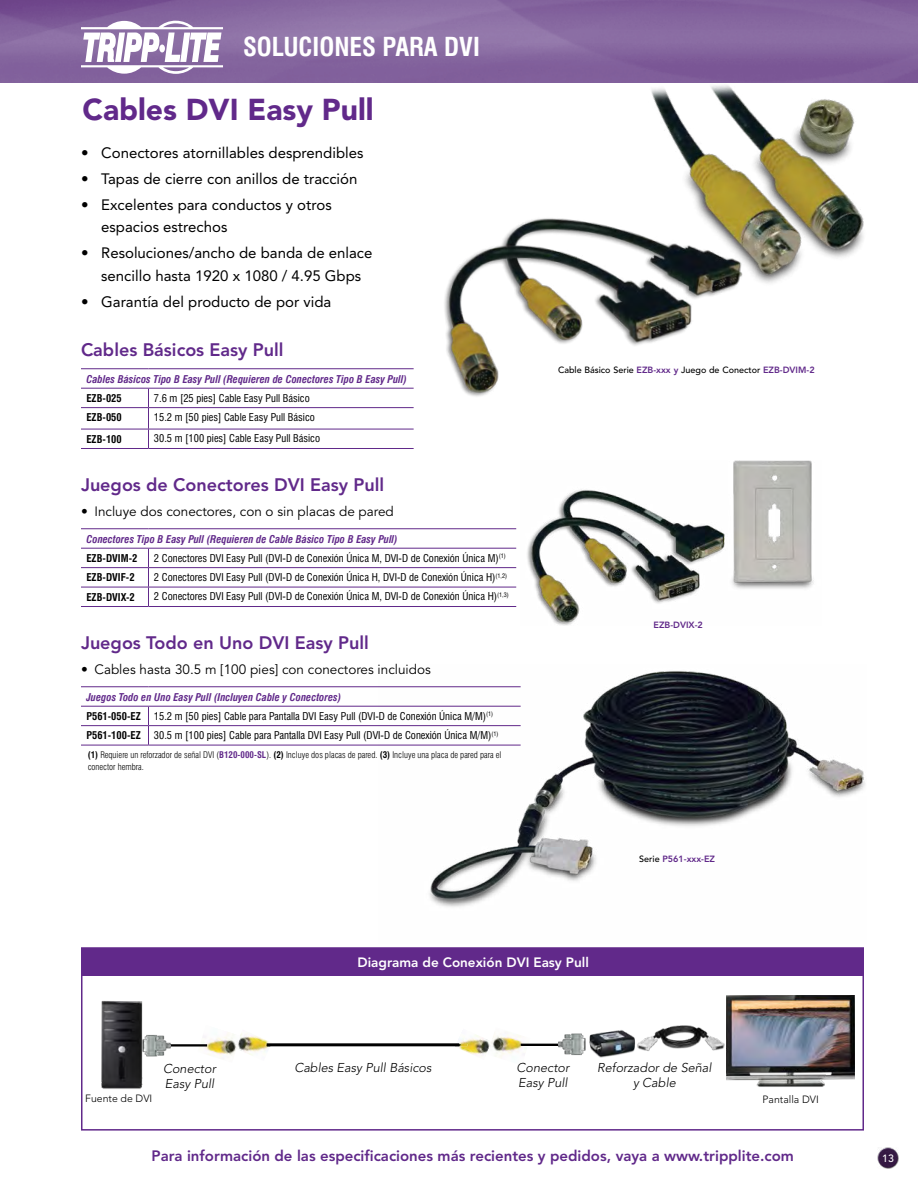
<style>
.page{position:relative;width:918px;height:1188px;background:#fff}
.page>*{position:absolute;margin:0;border:0;box-sizing:border-box;transform-origin:0 0}
.t1{font:900 30px "Avenir";color:#61298a}
.t2{font:700 condensed 25.5px "Swiss 721 BT";color:#fff}
.t3{font:800 18px "Avenir";color:#61298a}
.t4{font:15px/22.5px "Avenir";color:#000}
.t5{font:800 15px "Avenir";color:#61298a}
.t6{font:13.5px "Avenir";color:#000}
.t7{font:800 13.5px "Avenir";color:#fff}
.t8{font:italic 300 12.75px/15.3px "Avenir";color:#000}
.t9{font:condensed 10.5px "Swiss 721 BT";color:#000}
.t10{font:italic 700 condensed 10.5px "Swiss 721 BT";color:#61298a}
.t11{font:700 condensed 10.5px "Swiss 721 BT";color:#000}
.t12{font:300 10.5px "Avenir";color:#000}
.t13{font:500 10.5px "Avenir";color:#fff}
.t14{font:300 condensed 9px/12px "Swiss 721 BT";color:#000}
.t15{font:500 9px "Avenir";color:#000}
.t16{font:800 9px "Avenir";color:#61298a}
.s1{font-weight:700}
.s2{font-weight:700;color:#61298a}
.s3{font-weight:800;color:#61298a}
.s4{font-weight:500;color:#000}
</style>
<div class="page">
<img style="left:651px;top:85px;width:213px;height:198px">
<img style="left:444px;top:198px;width:313px;height:199px">
<img style="left:0;top:0;width:918px;height:83px">
<img style="left:878px;top:1147px;width:21px;height:21px">
<hr style="left:81px;top:368px;width:67px;height:1px;background:#61298a">
<hr style="left:148px;top:368px;width:266px;height:1px;background:#61298a">
<hr style="left:81px;top:388px;width:67px;height:1px;background:#61298a">
<hr style="left:148px;top:388px;width:266px;height:1px;background:#61298a">
<hr style="left:81px;top:407px;width:67px;height:1px;background:#61298a">
<hr style="left:148px;top:407px;width:266px;height:1px;background:#61298a">
<hr style="left:81px;top:429px;width:67px;height:1px;background:#61298a">
<hr style="left:148px;top:429px;width:266px;height:1px;background:#61298a">
<svg style="left:148px;top:389px;width:1px;height:59px"></svg>
<hr style="left:81px;top:448px;width:67px;height:1px;background:#61298a">
<hr style="left:148px;top:448px;width:266px;height:1px;background:#61298a">
<hr style="left:81px;top:528px;width:67px;height:1px;background:#61298a">
<hr style="left:148px;top:528px;width:368px;height:1px;background:#61298a">
<hr style="left:81px;top:548px;width:67px;height:1px;background:#61298a">
<hr style="left:148px;top:548px;width:368px;height:1px;background:#61298a">
<hr style="left:81px;top:567px;width:67px;height:1px;background:#61298a">
<hr style="left:148px;top:567px;width:368px;height:1px;background:#61298a">
<hr style="left:81px;top:587px;width:67px;height:1px;background:#61298a">
<hr style="left:148px;top:587px;width:368px;height:1px;background:#61298a">
<svg style="left:148px;top:549px;width:1px;height:57px"></svg>
<hr style="left:81px;top:606px;width:67px;height:1px;background:#61298a">
<hr style="left:148px;top:606px;width:368px;height:1px;background:#61298a">
<hr style="left:81px;top:686px;width:67px;height:1px;background:#61298a">
<hr style="left:148px;top:686px;width:373px;height:1px;background:#61298a">
<hr style="left:81px;top:706px;width:67px;height:1px;background:#61298a">
<hr style="left:148px;top:706px;width:373px;height:1px;background:#61298a">
<hr style="left:81px;top:725px;width:67px;height:1px;background:#61298a">
<hr style="left:148px;top:725px;width:373px;height:1px;background:#61298a">
<svg style="left:148px;top:707px;width:1px;height:38px"></svg>
<hr style="left:81px;top:745px;width:67px;height:1px;background:#61298a">
<hr style="left:148px;top:745px;width:373px;height:1px;background:#61298a">
<svg style="left:81px;top:21px;width:142px;height:53px"></svg>
<img style="left:527px;top:460px;width:287px;height:165px">
<img style="left:378px;top:671px;width:487px;height:236px">
<div style="left:81px;top:947px;width:783px;height:184px;border:2px solid #61298a"></div>
<div style="left:82px;top:948px;width:781px;height:28px;background:#61298a"></div>
<img style="left:101px;top:1000px;width:42px;height:89px">
<img style="left:727px;top:995px;width:128px;height:92px">
<img style="left:455px;top:1034px;width:32px;height:21px">
<svg style="left:459px;top:1044px;width:9px;height:2px"></svg>
<img style="left:240px;top:1033px;width:32px;height:23px">
<img style="left:202px;top:1032px;width:38px;height:25px">
<img style="left:487px;top:1034px;width:43px;height:24px">
<div style="left:167px;top:1044px;width:40px;height:3px;border:2px solid #000"></div>
<div style="left:521px;top:1044px;width:40px;height:2px;border:2px solid #000"></div>
<div style="left:267px;top:1043px;width:192px;height:3px;border:2px solid #000"></div>
<img style="left:589px;top:1030px;width:45px;height:28px">
<img style="left:634px;top:995px;width:93px;height:86px">
<img style="left:142px;top:1033px;width:28px;height:24px">
<img style="left:558px;top:1033px;width:28px;height:23px">
<p class="t2" style="left:243px;top:32px;width:239px">SOLUCIONES PARA DVI</p>
<p class="t1" style="left:82px;top:92px;width:293px">Cables DVI Easy Pull</p>
<p class="t4" style="left:81px;top:141px;width:284px">• Conectores atornillables desprendibles</p>
<p class="t4" style="left:81px;top:167px;width:278px">• Tapas de cierre con anillos de tracción</p>
<p class="t4" style="left:101px;top:193px;width:232px;text-indent:-20px">• Excelentes para conductos y otros espacios estrechos</p>
<p class="t4" style="left:101px;top:242px;width:273px;text-indent:-20px">• Resoluciones/ancho de banda de enlace sencillo hasta 1920 x 1080 / 4.95 Gbps</p>
<p class="t4" style="left:81px;top:290px;width:252px">• Garantía del producto de por vida</p>
<p class="t3" style="left:81px;top:339px;width:204px">Cables Básicos Easy Pull</p>
<p class="t10" style="left:86px;top:372px;width:322px">Cables Básicos Tipo B Easy Pull (Requieren de Conectores Tipo B Easy Pull)</p>
<p class="t11" style="left:86px;top:392px;width:37px">EZB-025</p>
<p class="t9" style="left:154px;top:391px;width:157px">7.6 m [25 pies] Cable Easy Pull Básico</p>
<p class="t11" style="left:86px;top:411px;width:37px">EZB-050</p>
<p class="t9" style="left:154px;top:411px;width:163px">15.2 m [50 pies] Cable Easy Pull Básico</p>
<p class="t11" style="left:86px;top:433px;width:37px">EZB-100</p>
<p class="t9" style="left:154px;top:432px;width:168px">30.5 m [100 pies] Cable Easy Pull Básico</p>
<p class="t3" style="left:81px;top:474px;width:305px">Juegos de Conectores DVI Easy Pull</p>
<p class="t6" style="left:81px;top:503px;width:314px">• Incluye dos conectores, con o sin placas de pared</p>
<p class="t10" style="left:86px;top:532px;width:313px">Conectores Tipo B Easy Pull (Requieren de Cable Básico Tipo B Easy Pull)</p>
<p class="t11" style="left:86px;top:552px;width:53px">EZB-DVIM-2</p>
<p class="t9" style="left:154px;top:551px;width:353px">2 Conectores DVI Easy Pull (DVI-D de Conexión Única M, DVI-D de Conexión Única M)<sup>(1)</sup></p>
<p class="t11" style="left:86px;top:571px;width:50px">EZB-DVIF-2</p>
<p class="t9" style="left:154px;top:571px;width:355px">2 Conectores DVI Easy Pull (DVI-D de Conexión Única H, DVI-D de Conexión Única H)<sup>(1,2)</sup></p>
<p class="t11" style="left:86px;top:591px;width:50px">EZB-DVIX-2</p>
<p class="t9" style="left:154px;top:590px;width:356px">2 Conectores DVI Easy Pull (DVI-D de Conexión Única M, DVI-D de Conexión Única H)<sup>(1,3)</sup></p>
<p class="t3" style="left:81px;top:632px;width:289px">Juegos Todo en Uno DVI Easy Pull</p>
<p class="t6" style="left:81px;top:661px;width:351px">• Cables hasta 30.5 m [100 pies] con conectores incluidos</p>
<p class="t10" style="left:86px;top:690px;width:256px">Juegos Todo en Uno Easy Pull (Incluyen Cable y Conectores)</p>
<p class="t11" style="left:86px;top:710px;width:56px">P561-050-EZ</p>
<p class="t9" style="left:154px;top:710px;width:341px">15.2 m [50 pies] Cable para Pantalla DVI Easy Pull (DVI-D de Conexión Única M/M)<sup>(1)</sup></p>
<p class="t11" style="left:86px;top:729px;width:56px">P561-100-EZ</p>
<p class="t9" style="left:154px;top:729px;width:346px">30.5 m [100 pies] Cable para Pantalla DVI Easy Pull (DVI-D de Conexión Única M/M)<sup>(1)</sup></p>
<p class="t14" style="left:88px;top:749px;width:415px"><span class="s1">(1)</span> Requiere un reforzador de señal DVI (<span class="s2">B120-000-SL</span>). <span class="s1">(2)</span> Incluye dos placas de pared. <span class="s1">(3)</span> Incluye una placa de pared para el conector hembra.</p>
<p class="t15" style="left:558px;top:365px;width:258px">Cable Básico Serie <span class="s3">EZB-xxx y</span> Juego de Conector <span class="s3">EZB-DVIM-2</span></p>
<p class="t16" style="left:654px;top:620px;width:51px">EZB-DVIX-2</p>
<p class="t16" style="left:639px;top:853px;width:77px"><span class="s4">Serie</span> P561-xxx-EZ</p>
<p class="t7" style="left:358px;top:955px;width:233px">Diagrama de Conexión DVI Easy Pull</p>
<p class="t8" style="left:163px;top:1061px;width:54px">Conector</p>
<p class="t8" style="left:294px;top:1060px;width:139px">Cables Easy Pull Básicos</p>
<p class="t8" style="left:165px;top:1076px;width:51px">Easy Pull</p>
<p class="t8" style="left:517px;top:1060px;width:54px">Conector<br>Easy Pull</p>
<p class="t8" style="left:597px;top:1060px;width:116px;text-align:center">Reforzador de Señal y Cable</p>
<p class="t12" style="left:85px;top:1092px;width:69px">Fuente de DVI</p>
<p class="t12" style="left:763px;top:1093px;width:58px">Pantalla DVI</p>
<p class="t5" style="left:152px;top:1147px;width:644px">Para información de las especificaciones más recientes y pedidos, vaya a www.tripplite.com</p>
<p class="t13" style="left:882px;top:1152px;width:13px">13</p>
</div>
